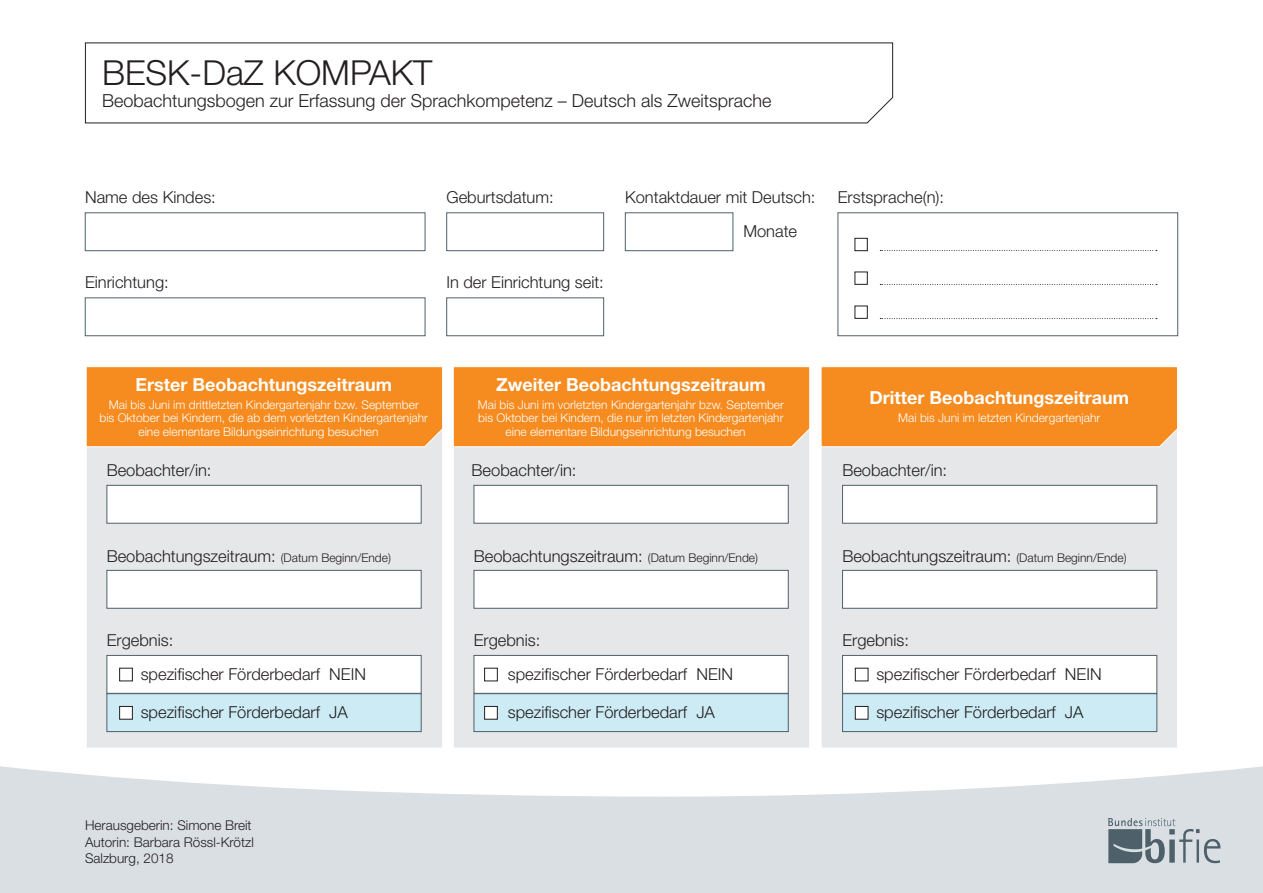
<style>
.page{position:relative;width:1263px;height:893px;background:#dadfe4}
.page>*{position:absolute;margin:0;border:0;box-sizing:border-box;transform-origin:0 0}
.t1{font:300 34.5px "Helvetica Neue LT Pro";color:#231f20}
.t2{font:700 18px "Helvetica Neue LT Pro";color:#fff}
.t3{font:300 18px "Helvetica Neue LT Pro";color:#231f20}
.t4{font:300 16.5px "Helvetica Neue LT Pro";color:#231f20}
.t5{font:300 13.5px "Helvetica Neue LT Pro";color:#231f20}
.t6{font:300 12px "Helvetica Neue LT Pro";color:#fff}
.s1{font-size:12px}
</style>
<div class="page">
<svg style="left:1108px;top:818px;width:112px;height:45px"></svg>
<div style="left:0;top:0;width:1263px;height:797px;background:#fff"></div>
<div style="left:86px;top:417px;width:357px;height:331px;background:#e6e7e9;border:1px solid #fff"></div>
<div style="left:85px;top:42px;width:808px;height:82px;background:#fff"></div>
<div style="left:453px;top:417px;width:357px;height:331px;background:#e6e7e9;border:1px solid #fff"></div>
<div style="left:821px;top:417px;width:357px;height:331px;background:#e6e7e9;border:1px solid #fff"></div>
<div style="left:85px;top:366px;width:358px;height:81px;background:#f68b1f"></div>
<div style="left:452px;top:366px;width:358px;height:81px;background:#f68b1f"></div>
<div style="left:820px;top:366px;width:358px;height:81px;background:#f68b1f"></div>
<div style="left:107px;top:485px;width:314px;height:38px;background:#fff;border:1px solid #4e616a"></div>
<div style="left:474px;top:485px;width:314px;height:38px;background:#fff;border:1px solid #4e616a"></div>
<div style="left:842px;top:485px;width:315px;height:38px;background:#fff;border:1px solid #4e616a"></div>
<div style="left:107px;top:570px;width:314px;height:38px;background:#fff;border:1px solid #4e616a"></div>
<div style="left:85px;top:213px;width:340px;height:38px;background:#fff;border:1px solid #4e616a"></div>
<div style="left:85px;top:298px;width:340px;height:38px;background:#fff;border:1px solid #4e616a"></div>
<div style="left:446px;top:213px;width:158px;height:38px;background:#fff;border:1px solid #4e616a"></div>
<div style="left:446px;top:298px;width:158px;height:38px;background:#fff;border:1px solid #4e616a"></div>
<div style="left:474px;top:570px;width:314px;height:38px;background:#fff;border:1px solid #4e616a"></div>
<div style="left:842px;top:570px;width:315px;height:38px;background:#fff;border:1px solid #4e616a"></div>
<div style="left:107px;top:655px;width:314px;height:38px;background:#fff;border:1px solid #4e616a"></div>
<div style="left:474px;top:655px;width:314px;height:38px;background:#fff;border:1px solid #4e616a"></div>
<div style="left:842px;top:655px;width:315px;height:38px;background:#fff;border:1px solid #4e616a"></div>
<svg style="left:106px;top:693px;width:316px;height:39px;background:#c4e2eb"></svg>
<div style="left:474px;top:693px;width:314px;height:39px;background:#ccebf4;border:1px solid #4e616a"></div>
<div style="left:842px;top:693px;width:315px;height:39px;background:#ccebf4;border:1px solid #4e616a"></div>
<div style="left:119px;top:668px;width:14px;height:13px;border:1px solid #231f20"></div>
<div style="left:484px;top:668px;width:13px;height:13px;border:1px solid #231f20"></div>
<div style="left:855px;top:668px;width:13px;height:13px;border:1px solid #231f20"></div>
<div style="left:120px;top:706px;width:12px;height:13px;background:#fff"></div>
<div style="left:119px;top:706px;width:14px;height:13px;border:1px solid #231f20"></div>
<div style="left:485px;top:706px;width:12px;height:13px;background:#fff"></div>
<div style="left:484px;top:706px;width:13px;height:13px;border:1px solid #231f20"></div>
<div style="left:855px;top:706px;width:13px;height:13px;background:#fff"></div>
<div style="left:855px;top:706px;width:13px;height:13px;border:1px solid #231f20"></div>
<div style="left:838px;top:213px;width:340px;height:123px;background:#fff;border:1px solid #4e616a"></div>
<div style="left:855px;top:238px;width:12px;height:13px;border:1px solid #231f20"></div>
<div style="left:855px;top:272px;width:12px;height:13px;border:1px solid #231f20"></div>
<div style="left:855px;top:306px;width:12px;height:13px;border:1px solid #231f20"></div>
<svg style="left:880px;top:250px;width:277px;height:1px"></svg>
<svg style="left:880px;top:284px;width:277px;height:1px"></svg>
<svg style="left:880px;top:318px;width:277px;height:1px"></svg>
<div style="left:625px;top:213px;width:108px;height:38px;background:#fff;border:1px solid #4e616a"></div>
<p class="t1" style="left:102px;top:52px;width:332px">BESK-DaZ KOMPAKT</p>
<p class="t3" style="left:102px;top:89px;width:671px">Beobachtungsbogen zur Erfassung der Sprachkompetenz – Deutsch als Zweitsprache</p>
<p class="t4" style="left:85px;top:187px;width:132px">Name des Kindes:</p>
<p class="t4" style="left:85px;top:272px;width:85px">Einrichtung:</p>
<p class="t4" style="left:446px;top:187px;width:109px">Geburtsdatum:</p>
<p class="t4" style="left:446px;top:272px;width:159px">In der Einrichtung seit:</p>
<p class="t4" style="left:625px;top:187px;width:192px">Kontaktdauer mit Deutsch:</p>
<p class="t4" style="left:743px;top:221px;width:55px">Monate</p>
<p class="t4" style="left:838px;top:187px;width:108px">Erstsprache(n):</p>
<p class="t2" style="left:135px;top:373px;width:258px">Erster Beobachtungszeitraum</p>
<p class="t6" style="left:109px;top:397px;width:312px">Mai bis Juni im drittletzten Kindergartenjahr bzw. September</p>
<p class="t6" style="left:100px;top:411px;width:330px">bis Oktober bei Kindern, die ab dem vorletzten Kindergartenjahr</p>
<p class="t6" style="left:139px;top:424px;width:242px">eine elementare Bildungseinrichtung besuchen</p>
<p class="t2" style="left:496px;top:373px;width:271px">Zweiter Beobachtungszeitraum</p>
<p class="t6" style="left:478px;top:397px;width:308px">Mai bis Juni im vorletzten Kindergartenjahr bzw. September</p>
<p class="t6" style="left:478px;top:411px;width:307px">bis Oktober bei Kindern, die nur im letzten Kindergartenjahr</p>
<p class="t6" style="left:506px;top:424px;width:242px">eine elementare Bildungseinrichtung besuchen</p>
<p class="t2" style="left:869px;top:386px;width:261px">Dritter Beobachtungszeitraum</p>
<p class="t6" style="left:898px;top:411px;width:204px">Mai bis Juni im letzten Kindergartenjahr</p>
<p class="t4" style="left:107px;top:460px;width:106px">Beobachter/in:</p>
<p class="t4" style="left:472px;top:460px;width:106px">Beobachter/in:</p>
<p class="t4" style="left:842px;top:460px;width:106px">Beobachter/in:</p>
<p class="t4" style="left:107px;top:546px;width:286px">Beobachtungszeitraum: <span class="s1">(Datum Beginn/Ende)</span></p>
<p class="t4" style="left:474px;top:546px;width:286px">Beobachtungszeitraum: <span class="s1">(Datum Beginn/Ende)</span></p>
<p class="t4" style="left:842px;top:546px;width:286px">Beobachtungszeitraum: <span class="s1">(Datum Beginn/Ende)</span></p>
<p class="t4" style="left:107px;top:630px;width:68px">Ergebnis:</p>
<p class="t4" style="left:474px;top:630px;width:68px">Ergebnis:</p>
<p class="t4" style="left:842px;top:630px;width:68px">Ergebnis:</p>
<p class="t4" style="left:141px;top:664px;width:227px">spezifischer Förderbedarf NEIN</p>
<p class="t4" style="left:508px;top:664px;width:227px">spezifischer Förderbedarf NEIN</p>
<p class="t4" style="left:876px;top:664px;width:227px">spezifischer Förderbedarf NEIN</p>
<p class="t4" style="left:141px;top:702px;width:209px">spezifischer Förderbedarf JA</p>
<p class="t4" style="left:508px;top:702px;width:209px">spezifischer Förderbedarf JA</p>
<p class="t4" style="left:876px;top:702px;width:209px">spezifischer Förderbedarf JA</p>
<p class="t5" style="left:85px;top:817px;width:168px">Herausgeberin: Simone Breit</p>
<p class="t5" style="left:85px;top:834px;width:170px">Autorin: Barbara Rössl-Krötzl</p>
<p class="t5" style="left:85px;top:850px;width:90px">Salzburg, 2018</p>
</div>
